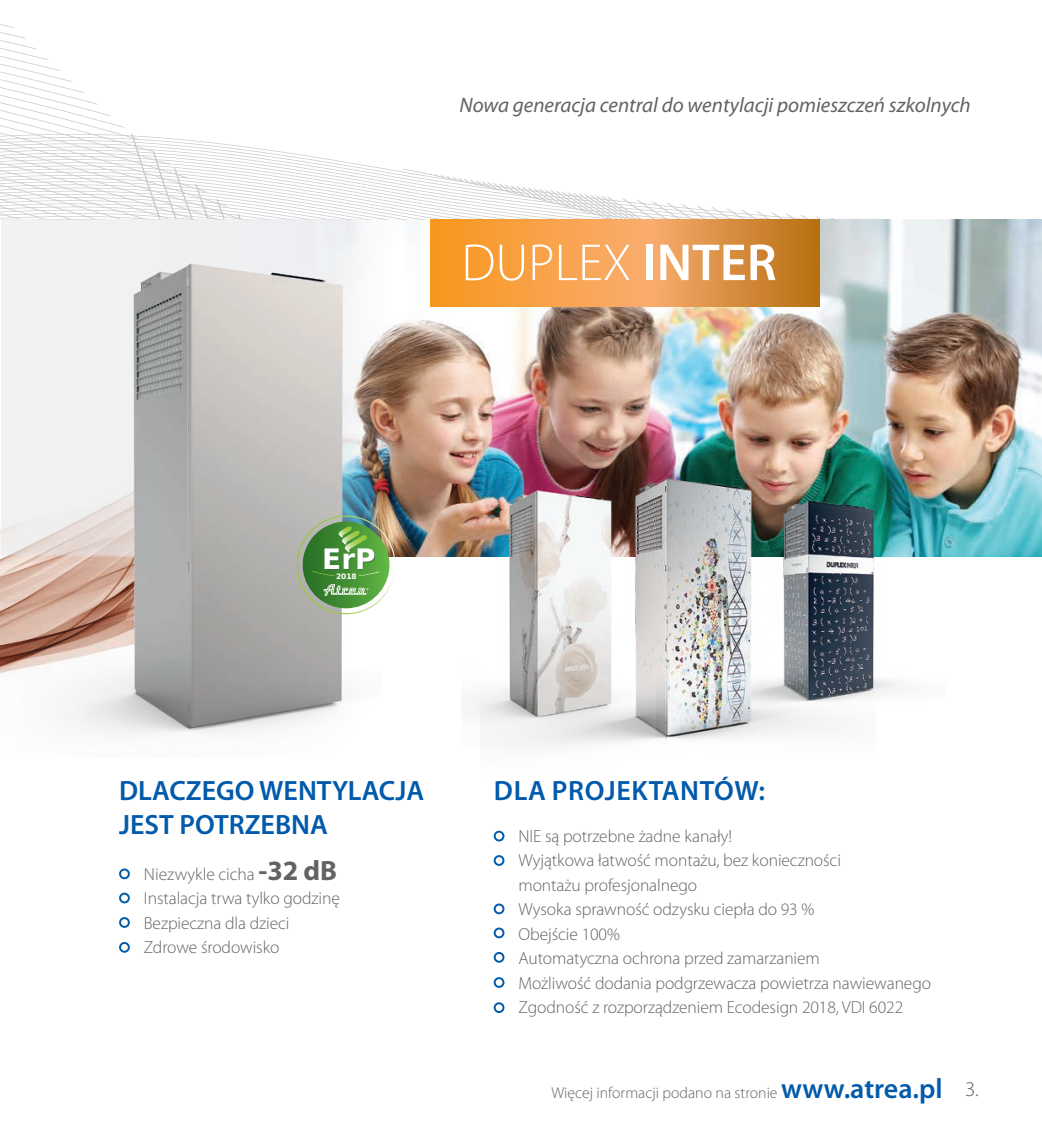
<style>
.page{position:relative;width:1042px;height:1141px;background:#fff}
.page>*{position:absolute;margin:0;border:0;box-sizing:border-box;transform-origin:0 0}
.t1{font:300 52.5px "Myriad Pro";color:#fff}
.t2{font:600 28px/33.6px "Myriad Pro";color:#015aaa}
.t3{font:600 28px "Myriad Pro";letter-spacing:.02em;color:#015aaa}
.t4{font:700 28px "DejaVu Sans";color:#fff}
.t5{font:italic 21px "Myriad Pro";color:#636366}
.t6{font:300 21px "Myriad Pro";color:#636366}
.t7{font:300 17.5px/24.5px "Myriad Pro";letter-spacing:-.005em;color:#636366}
.t8{font:300 15.75px "Myriad Pro";color:#636366}
.t9{font:700 7.52px "DejaVu Sans";color:#fff}
.s1{font-weight:600}
.s2{font-weight:700;font-size:28px}
.s3{font-weight:600;font-size:28px;color:#015aaa}
</style>
<div class="page">
<img style="left:395px;top:219px;width:647px;height:337px">
<svg style="left:0;top:26px;width:834px;height:193px"></svg>
<img style="left:382px;top:219px;width:54px;height:336px">
<div style="left:119px;top:868px;width:11px;height:11px;border:2px solid #015aaa;border-radius:50%"></div>
<div style="left:494px;top:831px;width:10px;height:10px;border:2px solid #015aaa;border-radius:50%"></div>
<div style="left:119px;top:893px;width:11px;height:10px;border:2px solid #015aaa;border-radius:50%"></div>
<div style="left:494px;top:855px;width:10px;height:11px;border:2px solid #015aaa;border-radius:50%"></div>
<div style="left:119px;top:917px;width:11px;height:11px;border:2px solid #015aaa;border-radius:50%"></div>
<div style="left:494px;top:1002px;width:10px;height:11px;border:2px solid #015aaa;border-radius:50%"></div>
<div style="left:119px;top:942px;width:11px;height:11px;border:2px solid #015aaa;border-radius:50%"></div>
<div style="left:494px;top:903px;width:10px;height:11px;border:2px solid #015aaa;border-radius:50%"></div>
<div style="left:494px;top:977px;width:10px;height:11px;border:2px solid #015aaa;border-radius:50%"></div>
<div style="left:494px;top:952px;width:10px;height:11px;border:2px solid #015aaa;border-radius:50%"></div>
<div style="left:494px;top:928px;width:10px;height:10px;border:2px solid #015aaa;border-radius:50%"></div>
<svg style="left:430px;top:219px;width:389px;height:87px;background:#e99843"></svg>
<img style="left:0;top:188px;width:382px;height:547px">
<img style="left:297px;top:516px;width:98px;height:98px">
<img style="left:876px;top:468px;width:70px;height:228px">
<img style="left:480px;top:451px;width:396px;height:296px">
<img style="left:461px;top:472px;width:194px;height:274px">
<p class="t5" style="left:459px;top:94px;width:513px">Nowa generacja central do wentylacji pomieszczeń szkolnych</p>
<p class="t1" style="left:461px;top:234px;width:317px">DUPLEX <span class="s1">INTER</span></p>
<p class="t4" style="left:322px;top:536px;width:55px">ErP</p>
<p class="t9" style="left:336px;top:570px;width:22px">2018</p>
<p class="t2" style="left:119px;top:774px;width:307px">DLACZEGO WENTYLACJA<br>JEST POTRZEBNA</p>
<p class="t7" style="left:144px;top:862px;width:195px">Niezwykle cicha <span class="s2">-32 dB</span></p>
<p class="t7" style="left:144px;top:886px;width:197px">Instalacja trwa tylko godzinę</p>
<p class="t7" style="left:144px;top:911px;width:147px">Bezpieczna dla dzieci</p>
<p class="t7" style="left:144px;top:935px;width:137px">Zdrowe środowisko</p>
<p class="t3" style="left:494px;top:775px;width:273px">DLA PROJEKTANTÓW:</p>
<p class="t7" style="left:518px;top:824px;width:215px">NIE są potrzebne żadne kanały!</p>
<p class="t7" style="left:518px;top:848px;width:324px">Wyjątkowa łatwość montażu, bez konieczności montażu profesjonalnego</p>
<p class="t7" style="left:518px;top:897px;width:297px">Wysoka sprawność odzysku ciepła do 93 %</p>
<p class="t7" style="left:518px;top:922px;width:103px">Obejście 100%</p>
<p class="t7" style="left:518px;top:946px;width:303px">Automatyczna ochrona przed zamarzaniem</p>
<p class="t7" style="left:518px;top:971px;width:414px">Możliwość dodania podgrzewacza powietrza nawiewanego</p>
<p class="t7" style="left:518px;top:995px;width:386px">Zgodność z rozporządzeniem Ecodesign 2018, VDI 6022</p>
<p class="t8" style="left:551px;top:1084px;width:393px">Więcej informacji podano na stronie <span class="s3">www.atrea.pl</span></p>
<p class="t6" style="left:965px;top:1078px;width:15px">3.</p>
</div>
